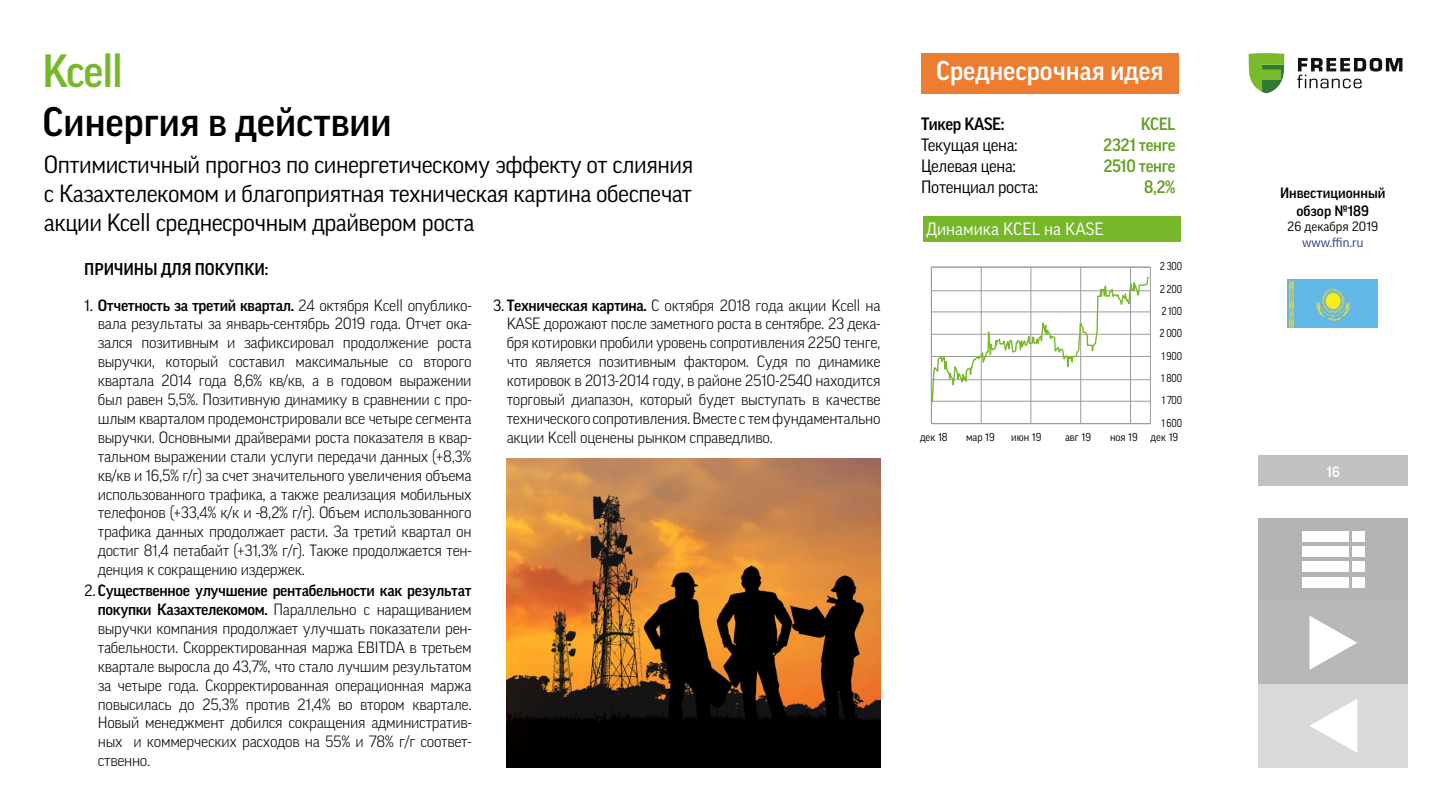
<style>
.page{position:relative;width:1440px;height:810px;background:#fff}
.page>*{position:absolute;margin:0;border:0;box-sizing:border-box;transform-origin:0 0}
.t1{font:500 45px "Good Pro";letter-spacing:-.025em;color:#76b82a;scale:.96 1}
.t2{font:500 39.75px "Good Pro";color:#000}
.t3{font:500 26.33px "Good Pro";color:#fff}
.t4{font:24px/28.8px "Good Pro";letter-spacing:-.02em;color:#000;text-align:justify}
.t5{font:17.25px "Good Pro";letter-spacing:-.02em;color:#000}
.t6{font:500 17.25px "Good Pro";letter-spacing:-.02em;color:#669e24}
.t7{font:17.25px "Good Pro";color:#fff}
.t8{font:500 17.25px "Good Pro";letter-spacing:-.02em;color:#000}
.t9{font:500 16.5px "Good Pro";letter-spacing:-.005em;color:#000}
.t10{font:300 15.75px/18.9px "Good Pro";letter-spacing:-.02em;color:#000;text-align:justify}
.t11{font:500 14.48px/17.4px "Good Pro";color:#000;text-align:center}
.t12{font:500 14.48px "Good Pro";color:#fff}
.t13{font:13.05px "Good Pro";color:#000}
.t14{font:13.05px "Good Pro";color:#283583}
.t15{font:11.1px "Good Pro";letter-spacing:-.005em;color:#000;scale:.85 1}
.t16{font:11.1px "Good Pro";letter-spacing:-.005em;color:#000;scale:.95 1}
.s1{font-weight:400}
.s2{font-weight:500}
</style>
<div class="page">
<div style="left:1258px;top:456px;width:150px;height:30px;background:#c1c1c1"></div>
<svg style="left:1249px;top:53px;width:35px;height:40px"></svg>
<svg style="left:1297px;top:58px;width:105px;height:30px"></svg>
<div style="left:1259px;top:518px;width:149px;height:83px;background:#b5b3b3"></div>
<div style="left:1302px;top:531px;width:46px;height:11px;background:#fff"></div>
<div style="left:1352px;top:531px;width:13px;height:11px;background:#fff"></div>
<div style="left:1302px;top:547px;width:46px;height:10px;background:#fff"></div>
<div style="left:1352px;top:547px;width:13px;height:10px;background:#fff"></div>
<div style="left:1302px;top:562px;width:46px;height:10px;background:#fff"></div>
<div style="left:1352px;top:562px;width:13px;height:10px;background:#fff"></div>
<div style="left:1302px;top:577px;width:46px;height:11px;background:#fff"></div>
<div style="left:1352px;top:577px;width:13px;height:11px;background:#fff"></div>
<img style="left:1287px;top:279px;width:91px;height:49px">
<div style="left:921px;top:53px;width:258px;height:41px;background:#ed7d30"></div>
<div style="left:923px;top:217px;width:258px;height:25px;background:#76b82a"></div>
<hr style="left:1130px;top:267px;width:1px;height:157px;background:#9b9b9a">
<hr style="left:1080px;top:267px;width:1px;height:157px;background:#9b9b9a">
<hr style="left:1031px;top:267px;width:1px;height:157px;background:#9b9b9a">
<hr style="left:981px;top:267px;width:1px;height:157px;background:#9b9b9a">
<hr style="left:931px;top:423px;width:219px;height:1px;background:#9b9b9a">
<svg style="left:931px;top:266px;width:219px;height:153px"></svg>
<svg style="left:1259px;top:602px;width:148px;height:83px;background:#bfbfbf"></svg>
<svg style="left:1260px;top:685px;width:148px;height:82px;background:#ddd"></svg>
<img style="left:507px;top:459px;width:373px;height:308px">
<p class="t1" style="left:43px;top:45px;width:85px">Kcell</p>
<p class="t2" style="left:43px;top:99px;width:351px">Синергия в действии</p>
<p class="t4" style="left:44px;top:150px;width:651px">Оптимистичный прогноз по синергетическому эффекту от слияния с Казахтелекомом и благоприятная техническая картина обеспечат акции Kcell среднесрочным драйвером роста</p>
<p class="t9" style="left:84px;top:260px;width:186px">ПРИЧИНЫ ДЛЯ ПОКУПКИ:</p>
<p class="t10" style="left:98px;top:295px;width:375px;text-indent:-14px"><span class="s1">1.</span> <span class="s2">Отчетность за третий квартал.</span> 24 октября Kcell опублико&shy;вала результаты за январь-сентябрь 2019 года. Отчет ока&shy;зался позитивным и зафиксировал продолжение роста выручки, который составил максимальные со второго квартала 2014 года 8,6% кв/кв, а в годовом выражении был равен 5,5%. Позитивную динамику в сравнении с про&shy;шлым кварталом продемонстрировали все четыре сегмента выручки. Основными драйверами роста показателя в квар&shy;тальном выражении стали услуги передачи данных (+8,3% кв/кв и 16,5% г/г) за счет значительного увеличения объема использованного трафика, а также реализация мобильных телефонов (+33,4% к/к и -8,2% г/г). Объем использованного трафика данных продолжает расти. За третий квартал он достиг 81,4 петабайт (+31,3% г/г). Также продолжается тен&shy;денция к сокращению издержек.</p>
<p class="t10" style="left:98px;top:581px;width:375px;text-indent:-14px"><span class="s1">2.</span><span class="s2">Существенное улучшение рентабельности как результат покупки Казахтелекомом.</span> Параллельно с наращиванием выручки компания продолжает улучшать показатели рен&shy;табельности. Скорректированная маржа EBITDA в третьем квартале выросла до 43,7%, что стало лучшим результатом за четыре года. Скорректированная операционная маржа повысилась до 25,3% против 21,4% во втором квартале.<br>Новый менеджмент добился сокращения административ&shy;ных и коммерческих расходов на 55% и 78% г/г соответ&shy;ственно.</p>
<p class="t10" style="left:507px;top:295px;width:375px;text-indent:-14px"><span class="s1">3.</span> <span class="s2">Техническая картина.</span> С октября 2018 года акции Kcell на KASE дорожают после заметного роста в сентябре. 23 дека&shy;бря котировки пробили уровень сопротивления 2250 тенге, что является позитивным фактором. Судя по динамике котировок в 2013-2014 году, в районе 2510-2540 находится торговый диапазон, который будет выступать в качестве технического сопротивления. Вместе с тем фундаментально акции Kcell оценены рынком справедливо.</p>
<p class="t3" style="left:936px;top:56px;width:229px">Среднесрочная идея</p>
<p class="t8" style="left:921px;top:115px;width:85px">Тикер KASE:</p>
<p class="t6" style="left:1141px;top:115px;width:36px">KCEL</p>
<p class="t5" style="left:921px;top:135px;width:98px">Текущая цена:</p>
<p class="t6" style="left:1103px;top:135px;width:74px">2321 тенге</p>
<p class="t5" style="left:921px;top:156px;width:96px">Целевая цена:</p>
<p class="t6" style="left:1104px;top:156px;width:73px">2510 тенге</p>
<p class="t5" style="left:921px;top:177px;width:119px">Потенциал роста:</p>
<p class="t6" style="left:1144px;top:177px;width:33px">8,2%</p>
<p class="t7" style="left:926px;top:219px;width:179px">Динамика KCEL на KASE</p>
<p class="t15" style="left:1160px;top:260px;width:28px">2 300</p>
<p class="t15" style="left:1160px;top:282px;width:28px">2 200</p>
<p class="t15" style="left:1161px;top:305px;width:26px">2 100</p>
<p class="t15" style="left:1160px;top:327px;width:28px">2 000</p>
<p class="t15" style="left:1161px;top:349px;width:26px">1 900</p>
<p class="t15" style="left:1161px;top:372px;width:26px">1 800</p>
<p class="t15" style="left:1162px;top:394px;width:25px">1 700</p>
<p class="t15" style="left:1161px;top:416px;width:26px">1 600</p>
<p class="t16" style="left:920px;top:431px;width:31px">дек 18</p>
<p class="t16" style="left:966px;top:431px;width:32px">мар 19</p>
<p class="t16" style="left:1011px;top:431px;width:33px">июн 19</p>
<p class="t16" style="left:1065px;top:431px;width:29px">авг 19</p>
<p class="t16" style="left:1110px;top:431px;width:73px">ноя 19 дек 19</p>
<p class="t11" style="left:1280px;top:185px;width:107px">Инвестиционный обзор №189</p>
<p class="t13" style="left:1287px;top:219px;width:93px">26 декабря 2019</p>
<p class="t14" style="left:1302px;top:235px;width:63px">www.ffin.ru</p>
<p class="t12" style="left:1327px;top:463px;width:15px">16</p>
</div>
